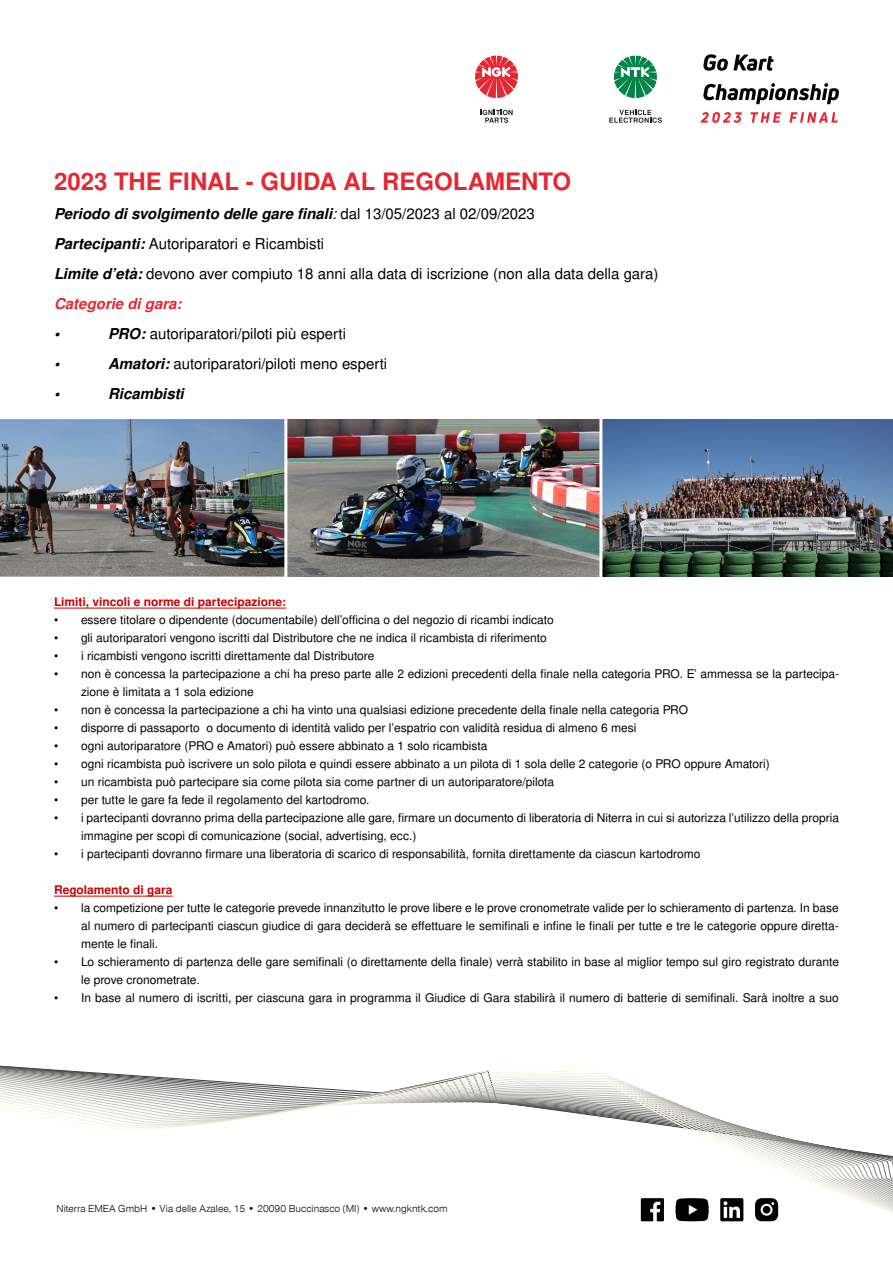
<style>
.page{position:relative;width:893px;height:1263px;background:#fff}
.page>*{position:absolute;margin:0;border:0;box-sizing:border-box;transform-origin:0 0}
.t1{font:700 24px "Nimbus San L";color:#e62731}
.t2{font:15px/30px "Nimbus San L";color:#000}
.t3{font:italic 700 15px "Nimbus San L";color:#000}
.t4{font:12px/18px "Nimbus San L";color:#000}
.t5{font:700 12px "Nimbus San L";color:#c00}
.t6{font:10.5px "Nimbus San Nov";color:#000}
.s1{font-weight:700;font-style:italic}
.s2{font-style:italic}
.s3{font-weight:700;font-style:italic;color:#e62731}
</style>
<div class="page">
<img style="left:0;top:419px;width:893px;height:158px">
<hr style="left:284px;top:417px;width:3px;height:167px;background:#fff">
<hr style="left:599px;top:417px;width:3px;height:167px;background:#fff">
<svg style="left:0;top:1065px;width:893px;height:157px"></svg>
<svg style="left:641px;top:1198px;width:23px;height:23px"></svg>
<svg style="left:675px;top:1198px;width:34px;height:23px"></svg>
<svg style="left:720px;top:1198px;width:23px;height:23px"></svg>
<svg style="left:755px;top:1198px;width:23px;height:23px"></svg>
<div style="left:763px;top:1206px;width:7px;height:7px;background:#020203;border-radius:50%"></div>
<hr style="left:54px;top:608px;width:232px;height:1px;background:#c00">
<hr style="left:54px;top:896px;width:119px;height:1px;background:#c00">
<svg style="left:701px;top:112px;width:41px;height:11px"></svg>
<svg style="left:750px;top:112px;width:31px;height:11px"></svg>
<svg style="left:789px;top:112px;width:49px;height:11px"></svg>
<svg style="left:480px;top:110px;width:33px;height:13px"></svg>
<svg style="left:475px;top:56px;width:43px;height:42px"></svg>
<svg style="left:609px;top:110px;width:53px;height:13px"></svg>
<svg style="left:614px;top:56px;width:43px;height:42px"></svg>
<svg style="left:703px;top:54px;width:71px;height:17px"></svg>
<svg style="left:703px;top:83px;width:136px;height:21px"></svg>
<h1 class="t1" style="left:54px;top:164px;width:519px">2023 THE FINAL - GUIDA AL REGOLAMENTO</h1>
<p class="t2" style="left:54px;top:198px;width:606px"><span class="s1">Periodo di svolgimento delle gare finali</span><span class="s2">:</span> dal 13/05/2023 al 02/09/2023<br><span class="s1">Partecipanti:</span> Autoriparatori e Ricambisti<br><span class="s1">Limite d’età:</span> devono aver compiuto 18 anni alla data di iscrizione (non alla data della gara)<br><span class="s3">Categorie di gara:</span></p>
<p class="t3" style="left:54px;top:322px;width:7px">•</p>
<p class="t2" style="left:108px;top:318px;width:240px"><span class="s1">PRO:</span> autoriparatori/piloti più esperti</p>
<p class="t3" style="left:54px;top:352px;width:7px">•</p>
<p class="t2" style="left:108px;top:348px;width:281px"><span class="s1">Amatori:</span> autoriparatori/piloti meno esperti</p>
<p class="t3" style="left:54px;top:382px;width:7px">•</p>
<p class="t3" style="left:108px;top:382px;width:77px">Ricambisti</p>
<p class="t5" style="left:54px;top:593px;width:234px">Limiti, vincoli e norme di partecipazione:</p>
<p class="t4" style="left:54px;top:610px;width:501px">• essere titolare o dipendente (documentabile) dell’officina o del negozio di ricambi indicato</p>
<p class="t4" style="left:54px;top:628px;width:494px">• gli autoriparatori vengono iscritti dal Distributore che ne indica il ricambista di riferimento</p>
<p class="t4" style="left:54px;top:646px;width:322px">• i ricambisti vengono iscritti direttamente dal Distributore</p>
<p class="t4" style="left:81px;top:664px;width:759px;text-indent:-27px">• non è concessa la partecipazione a chi ha preso parte alle 2 edizioni precedenti della finale nella categoria PRO. E’ ammessa se la partecipa&shy;zione è limitata a 1 sola edizione</p>
<p class="t4" style="left:54px;top:700px;width:636px">• non è concessa la partecipazione a chi ha vinto una qualsiasi edizione precedente della finale nella categoria PRO</p>
<p class="t4" style="left:54px;top:718px;width:584px">• disporre di passaporto o documento di identità valido per l’espatrio con validità residua di almeno 6 mesi</p>
<p class="t4" style="left:54px;top:736px;width:435px">• ogni autoriparatore (PRO e Amatori) può essere abbinato a 1 solo ricambista</p>
<p class="t4" style="left:54px;top:754px;width:717px">• ogni ricambista può iscrivere un solo pilota e quindi essere abbinato a un pilota di 1 sola delle 2 categorie (o PRO oppure Amatori)</p>
<p class="t4" style="left:54px;top:772px;width:502px">• un ricambista può partecipare sia come pilota sia come partner di un autoriparatore/pilota</p>
<p class="t4" style="left:54px;top:790px;width:317px">• per tutte le gare fa fede il regolamento del kartodromo.</p>
<p class="t4" style="left:81px;top:808px;width:759px;text-indent:-27px">• i partecipanti dovranno prima della partecipazione alle gare, firmare un documento di liberatoria di Niterra in cui si autorizza l’utilizzo della propria immagine per scopi di comunicazione (social, advertising, ecc.)</p>
<p class="t4" style="left:54px;top:844px;width:648px">• i partecipanti dovranno firmare una liberatoria di scarico di responsabilità, fornita direttamente da ciascun kartodromo</p>
<p class="t5" style="left:54px;top:881px;width:120px">Regolamento di gara</p>
<p class="t4" style="left:81px;top:898px;width:759px;text-align:justify;text-indent:-27px">• la competizione per tutte le categorie prevede innanzitutto le prove libere e le prove cronometrate valide per lo schieramento di partenza. In base al numero di partecipanti ciascun giudice di gara deciderà se effettuare le semifinali e infine le finali per tutte e tre le categorie oppure diretta&shy;mente le finali.</p>
<p class="t4" style="left:81px;top:952px;width:760px;text-indent:-27px">• Lo schieramento di partenza delle gare semifinali (o direttamente della finale) verrà stabilito in base al miglior tempo sul giro registrato durante le prove cronometrate.</p>
<p class="t4" style="left:54px;top:988px;width:786px">• In base al numero di iscritti, per ciascuna gara in programma il Giudice di Gara stabilirà il numero di batterie di semifinali. Sarà inoltre a suo</p>
<p class="t6" style="left:57px;top:1202px;width:393px">Niterra EMEA GmbH • Via delle Azalee, 15 • 20090 Buccinasco (MI) • www.ngkntk.com</p>
</div>
